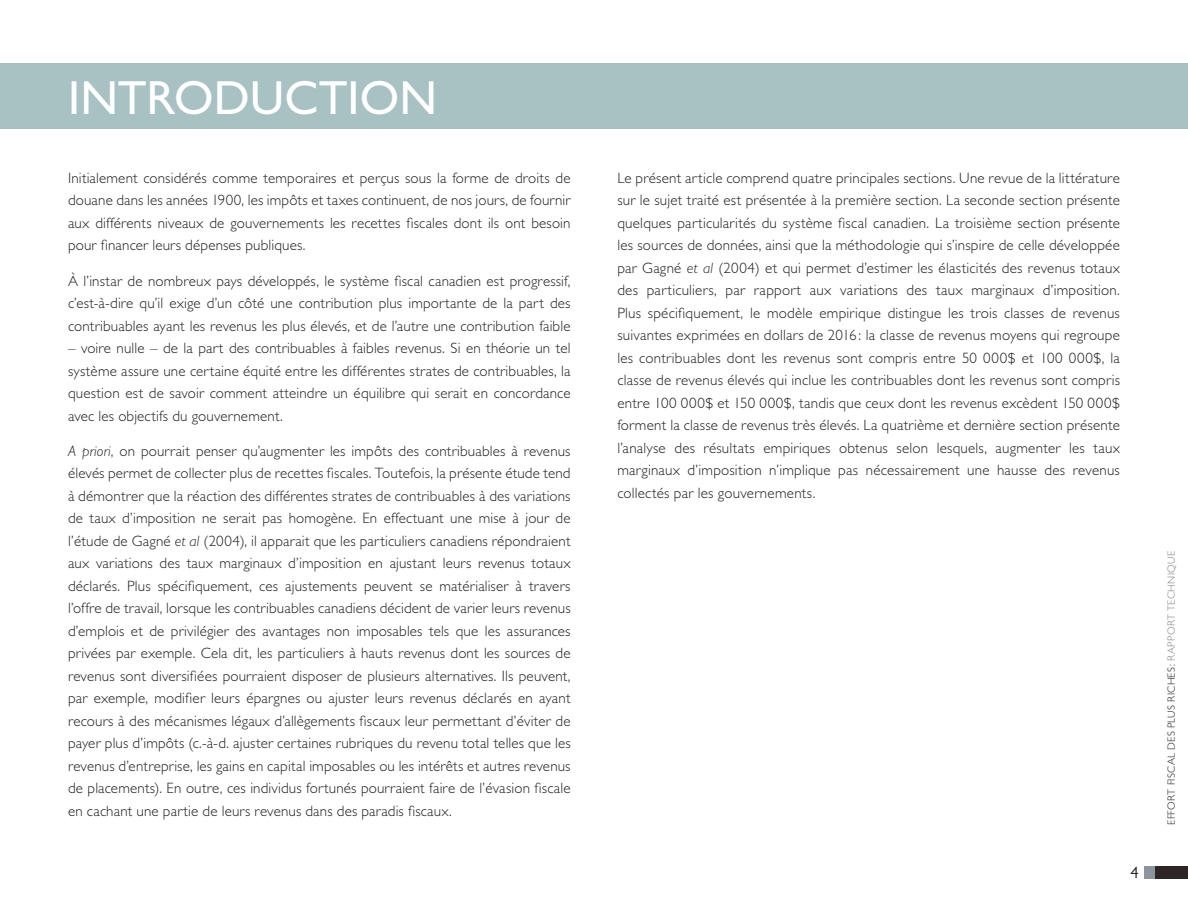
<style>
.page{position:relative;width:1188px;height:918px;background:#fff}
.page>*{position:absolute;margin:0;border:0;box-sizing:border-box;transform-origin:0 0}
.S_E_C_T_I_O_N{font:500 48px "Gill Sans MT Pro";letter-spacing:.005em;color:#fff}
.t1{font:16.5px "Gill Sans MT Pro";color:#231f20}
.Texte_régulier{font:300 15px/22.5px "Gill Sans Std";letter-spacing:.01em;color:#231f20;text-align:justify}
.t2{font:300 10.5px "Gill Sans Std";letter-spacing:.035em;color:#231f20}
.s1{font-style:italic}
.s2{color:#808285}
</style>
<div class="page">
<div style="left:1145px;top:866px;width:43px;height:12px;background:#2d2526"></div>
<div style="left:1145px;top:866px;width:10px;height:12px;background:#8c959e"></div>
<div style="left:0;top:64px;width:1188px;height:65px;background:#a8c2c3"></div>
<p class="S_E_C_T_I_O_N" style="left:68px;top:69px;width:371px">INTRODUCTION</p>
<p class="Texte_régulier" style="left:68px;top:167px;width:504px">Initialement considérés comme temporaires et perçus sous la forme de droits de douane dans les années 1900, les impôts et taxes continuent, de nos jours, de fournir aux différents niveaux de gouvernements les recettes fiscales dont ils ont besoin pour financer leurs dépenses publiques.</p>
<p class="Texte_régulier" style="left:68px;top:269px;width:504px">À l’instar de nombreux pays développés, le système fiscal canadien est progressif, c’est-à-dire qu’il exige d’un côté une contribution plus importante de la part des contribuables ayant les revenus les plus élevés, et de l’autre une contribution faible</p>
<p class="Texte_régulier" style="left:68px;top:337px;width:504px">– voire nulle – de la part des contribuables à faibles revenus. Si en théorie un tel système assure une certaine équité entre les différentes strates de contribuables, la question est de savoir comment atteindre un équilibre qui serait en concordance avec les objectifs du gouvernement.</p>
<p class="Texte_régulier" style="left:68px;top:440px;width:504px"><span class="s1">A priori</span>, on pourrait penser qu’augmenter les impôts des contribuables à revenus élevés permet de collecter plus de recettes fiscales. Toutefois, la présente étude tend à démontrer que la réaction des différentes strates de contribuables à des variations de taux d’imposition ne serait pas homogène. En effectuant une mise à jour de l’étude de Gagné <span class="s1">et al</span> (2004), il apparait que les particuliers canadiens répondraient aux variations des taux marginaux d’imposition en ajustant leurs revenus totaux déclarés. Plus spécifiquement, ces ajustements peuvent se matérialiser à travers l’offre de travail, lorsque les contribuables canadiens décident de varier leurs revenus d’emplois et de privilégier des avantages non imposables tels que les assurances privées par exemple. Cela dit, les particuliers à hauts revenus dont les sources de revenus sont diversifiées pourraient disposer de plusieurs alternatives. Ils peuvent, par exemple, modifier leurs épargnes ou ajuster leurs revenus déclarés en ayant recours à des mécanismes légaux d’allègements fiscaux leur permettant d’éviter de payer plus d’impôts (c.-à-d. ajuster certaines rubriques du revenu total telles que les revenus d’entreprise, les gains en capital imposables ou les intérêts et autres revenus de placements). En outre, ces individus fortunés pourraient faire de l’évasion fiscale en cachant une partie de leurs revenus dans des paradis fiscaux.</p>
<p class="Texte_régulier" style="left:617px;top:167px;width:504px">Le présent article comprend quatre principales sections. Une revue de la littérature sur le sujet traité est présentée à la première section. La seconde section présente quelques particularités du système fiscal canadien. La troisième section présente les sources de données, ainsi que la méthodologie qui s’inspire de celle développée par Gagné <span class="s1">et al</span> (2004) et qui permet d’estimer les élasticités des revenus totaux des particuliers, par rapport aux variations des taux marginaux d’imposition.<br>Plus spécifiquement, le modèle empirique distingue les trois classes de revenus suivantes exprimées en dollars de 2016 : la classe de revenus moyens qui regroupe les contribuables dont les revenus sont compris entre 50 000$ et 100 000$, la classe de revenus élevés qui inclue les contribuables dont les revenus sont compris entre 100 000$ et 150 000$, tandis que ceux dont les revenus excèdent 150 000$ forment la classe de revenus très élevés. La quatrième et dernière section présente l’analyse des résultats empiriques obtenus selon lesquels, augmenter les taux marginaux d’imposition n’implique pas nécessairement une hausse des revenus collectés par les gouvernements.</p>
<p class="t1" style="left:1130px;top:863px;width:10px">4</p>
<p class="t2" style="left:1166px;top:825px;width:276px;rotate:-90deg">EFFORT FISCAL DES PLUS RICHES: <span class="s2">RAPPORT TECHNIQUE</span></p>
</div>
